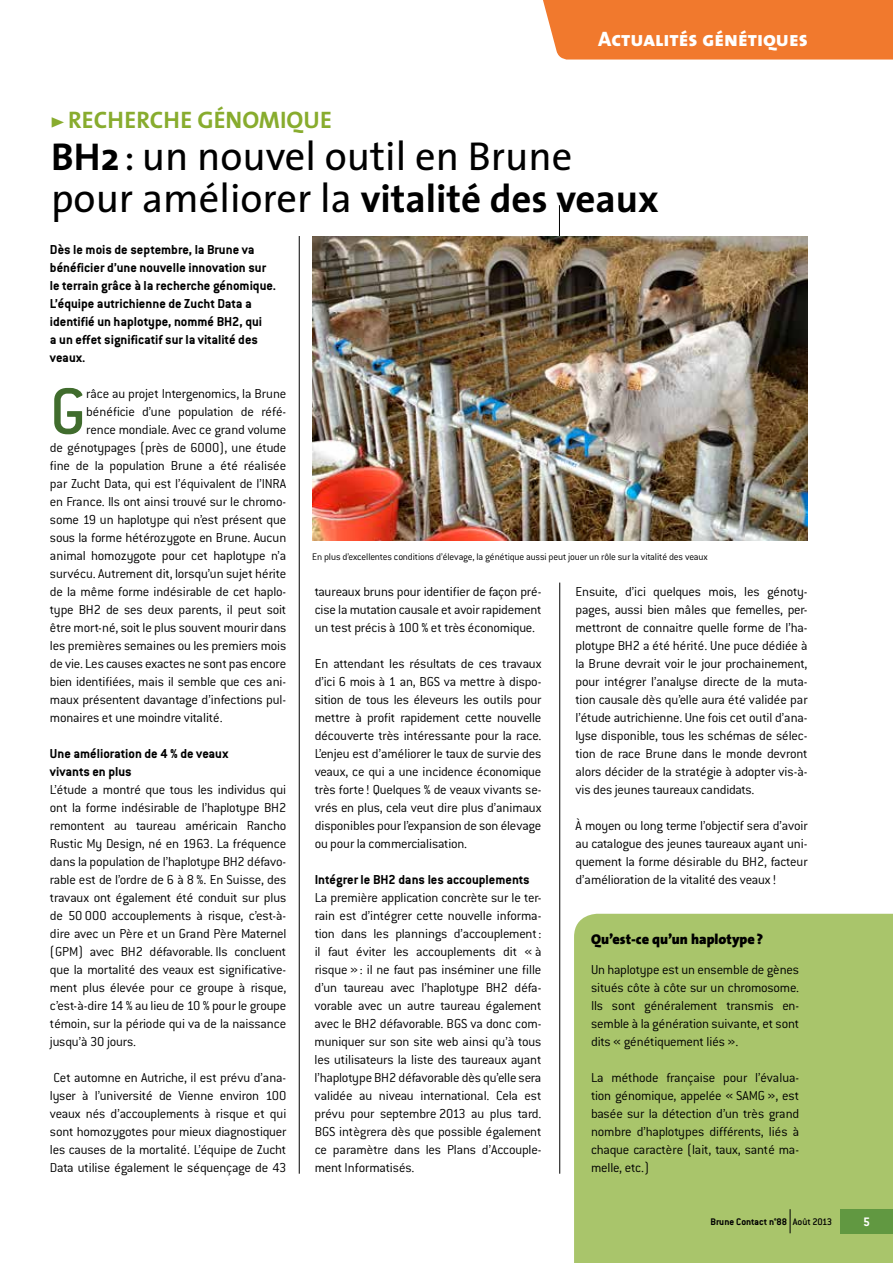
<style>
.page{position:relative;width:893px;height:1263px;background:#fff}
.page>*{position:absolute;margin:0;border:0;box-sizing:border-box;transform-origin:0 0}
.t1{font:500 71.4px "Conduit ITC";color:#406c2d}
.t2{font:40.5px "The Sans";color:#000}
.t3{font:700 39px "The Sans";color:#000}
.t4{font:24px "The Sans Bold Caps";color:#88ac2e}
.t5{font:21px "The Sans Extra Bold Caps";color:#fff}
.t6{font:300 14.25px/18px "Conduit ITC";letter-spacing:-.015em;color:#000;text-align:justify}
.t7{font:700 14.25px/18px "Conduit ITC";color:#000}
.t8{font:900 14.25px "The Sans";color:#000}
.t9{font:700 13.5px "Conduit ITC";color:#fff}
.t10{font:300 10.5px "Conduit ITC";letter-spacing:-.015em;color:#000}
.t11{font:700 10.5px "Conduit ITC";color:#000}
.s1{font-family:"The Sans Black Caps";font-size:19.5px}
.s2{font-weight:700;font-size:39px}
.s3{font-weight:400;font-size:40.5px}
.s4{font-weight:500}
</style>
<div class="page">
<div style="left:574px;top:914px;width:319px;height:349px;background:#a9c56b"></div>
<div style="left:841px;top:1209px;width:52px;height:24px;background:#619841"></div>
<svg style="left:790px;top:1209px;width:1px;height:24px"></svg>
<hr style="left:299px;top:236px;width:1px;height:938px;background:#000">
<hr style="left:559px;top:583px;width:1px;height:591px;background:#000">
<div style="left:543px;top:0;width:350px;height:60px;background:#f1792d"></div>
<hr style="left:559px;top:205px;width:1px;height:246px;background:#000">
<img style="left:312px;top:236px;width:496px;height:305px">
<h3 class="t5" style="left:598px;top:21px;width:211px">Actualités génétiques</h3>
<h3 class="t4" style="left:51px;top:99px;width:282px"><span class="s1">&gt;</span> RECHERCHE GÉNOMIQUE</h3>
<h2 class="t2" style="left:51px;top:122px;width:523px"><span class="s2">BH2</span> : un nouvel outil en Brune</h2>
<h3 class="t3" style="left:51px;top:166px;width:609px"><span class="s3">pour améliorer la</span> vitalité des veaux</h3>
<p class="t7" style="left:50px;top:240px;width:228px">Dès le mois de septembre, la Brune va bénéficier d’une nouvelle innovation sur le terrain grâce à la recherche génomique.<br>L’équipe autrichienne de Zucht Data a identifié un haplotype, nommé BH2, qui<br>a un effet significatif sur la vitalité des veaux.</p>
<h1 class="t1" style="left:50px;top:371px;width:30px">G</h1>
<p class="t6" style="left:86px;top:384px;width:202px">râce au projet Intergenomics, la Brune</p>
<p class="t6" style="left:86px;top:402px;width:202px">bénéficie d’une population de réfé-</p>
<p class="t6" style="left:86px;top:420px;width:202px">rence mondiale. Avec ce grand volume</p>
<p class="t6" style="left:50px;top:438px;width:238px">de génotypages (près de 6000), une étude</p>
<p class="t6" style="left:50px;top:456px;width:238px">fine de la population Brune a été réalisée</p>
<p class="t6" style="left:50px;top:474px;width:238px">par Zucht Data, qui est l’équivalent de l’INRA</p>
<p class="t6" style="left:50px;top:492px;width:238px">en France. Ils ont ainsi trouvé sur le chromo-</p>
<p class="t6" style="left:50px;top:510px;width:238px">some 19 un haplotype qui n’est présent que</p>
<p class="t6" style="left:50px;top:528px;width:238px">sous la forme hétérozygote en Brune. Aucun</p>
<p class="t6" style="left:50px;top:546px;width:238px">animal homozygote pour cet haplotype n’a</p>
<p class="t6" style="left:50px;top:564px;width:238px">survécu. Autrement dit, lorsqu’un sujet hérite</p>
<p class="t6" style="left:50px;top:582px;width:238px">de la même forme indésirable de cet haplo-</p>
<p class="t6" style="left:50px;top:600px;width:238px">type BH2 de ses deux parents, il peut soit</p>
<p class="t6" style="left:50px;top:618px;width:238px">être mort-né, soit le plus souvent mourir dans</p>
<p class="t6" style="left:50px;top:636px;width:238px">les premières semaines ou les premiers mois</p>
<p class="t6" style="left:50px;top:654px;width:238px">de vie. Les causes exactes ne sont pas encore</p>
<p class="t6" style="left:50px;top:672px;width:238px">bien identifiées, mais il semble que ces ani-</p>
<p class="t6" style="left:50px;top:690px;width:238px">maux présentent davantage d’infections pul-</p>
<p class="t6" style="left:50px;top:708px;width:174px">monaires et une moindre vitalité.</p>
<p class="t7" style="left:50px;top:744px;width:180px">Une amélioration de 4 % de veaux vivants en plus</p>
<p class="t6" style="left:50px;top:780px;width:238px">L’étude a montré que tous les individus qui ont la forme indésirable de l’haplotype BH2 remontent au taureau américain Rancho Rustic My Design, né en 1963. La fréquence dans la population de l’haplotype BH2 défavo&shy;rable est de l’ordre de 6 à 8 %. En Suisse, des travaux ont également été conduit sur plus de 50 000 accouplements à risque, c’est-à&shy;dire avec un Père et un Grand Père Maternel (GPM) avec BH2 défavorable. Ils concluent que la mortalité des veaux est significative&shy;ment plus élevée pour ce groupe à risque, c’est-à-dire 14 % au lieu de 10 % pour le groupe témoin, sur la période qui va de la naissance jusqu’à 30 jours.</p>
<p class="t6" style="left:50px;top:1068px;width:238px">Cet automne en Autriche, il est prévu d’ana&shy;lyser à l’université de Vienne environ 100 veaux nés d’accouplements à risque et qui sont homozygotes pour mieux diagnostiquer les causes de la mortalité. L’équipe de Zucht Data utilise également le séquençage de 43</p>
<p class="t10" style="left:312px;top:551px;width:397px">En plus d’excellentes conditions d’élevage, la génétique aussi peut jouer un rôle sur la vitalité des veaux</p>
<p class="t6" style="left:315px;top:582px;width:228px">taureaux bruns pour identifier de façon pré&shy;cise la mutation causale et avoir rapidement un test précis à 100 % et très économique.</p>
<p class="t6" style="left:315px;top:654px;width:228px">En attendant les résultats de ces travaux d’ici 6 mois à 1 an, BGS va mettre à dispo&shy;sition de tous les éleveurs les outils pour mettre à profit rapidement cette nouvelle découverte très intéressante pour la race.<br>L’enjeu est d’améliorer le taux de survie des veaux, ce qui a une incidence économique très forte ! Quelques % de veaux vivants se&shy;vrés en plus, cela veut dire plus d’animaux disponibles pour l’expansion de son élevage ou pour la commercialisation.</p>
<p class="t7" style="left:315px;top:870px;width:216px">Intégrer le BH2 dans les accouplements</p>
<p class="t6" style="left:315px;top:888px;width:228px">La première application concrète sur le ter&shy;rain est d’intégrer cette nouvelle informa&shy;tion dans les plannings d’accouplement: il faut éviter les accouplements dit « à risque »: il ne faut pas inséminer une fille d’un taureau avec l’haplotype BH2 défa&shy;vorable avec un autre taureau également avec le BH2 défavorable. BGS va donc com&shy;muniquer sur son site web ainsi qu’à tous les utilisateurs la liste des taureaux ayant l’haplotype BH2 défavorable dès qu’elle sera validée au niveau international. Cela est prévu pour septembre 2013 au plus tard.<br>BGS intègrera dès que possible également ce paramètre dans les Plans d’Accouple&shy;ment Informatisés.</p>
<p class="t6" style="left:575px;top:582px;width:234px">Ensuite, d’ici quelques mois, les génoty&shy;pages, aussi bien mâles que femelles, per&shy;mettront de connaitre quelle forme de l’ha&shy;plotype BH2 a été hérité. Une puce dédiée à la Brune devrait voir le jour prochainement, pour intégrer l’analyse directe de la muta&shy;tion causale dès qu’elle aura été validée par l’étude autrichienne. Une fois cet outil d’ana&shy;lyse disponible, tous les schémas de sélec&shy;tion de race Brune dans le monde devront alors décider de la stratégie à adopter vis-à&shy;vis des jeunes taureaux candidats.</p>
<p class="t6" style="left:575px;top:816px;width:234px">À moyen ou long terme l’objectif sera d’avoir au catalogue des jeunes taureaux ayant uni&shy;quement la forme désirable du BH2, facteur d’amélioration de la vitalité des veaux !</p>
<p class="t8" style="left:591px;top:927px;width:174px">Qu’est-ce qu’un haplotype?</p>
<p class="t6" style="left:591px;top:960px;width:210px">Un haplotype est un ensemble de gènes situés côte à côte sur un chromosome.<br>Ils sont généralement transmis en&shy;semble à la génération suivante, et sont dits « génétiquement liés ».</p>
<p class="t6" style="left:591px;top:1068px;width:210px">La méthode française pour l’évalua&shy;tion génomique, appelée « SAMG », est basée sur la détection d’un très grand nombre d’haplotypes différents, liés à chaque caractère (lait, taux, santé ma&shy;melle, etc.)</p>
<p class="t11" style="left:710px;top:1215px;width:123px">Brune Contact n°88 <span class="s4">Août 2013</span></p>
<p class="t9" style="left:863px;top:1214px;width:8px">5</p>
</div>
